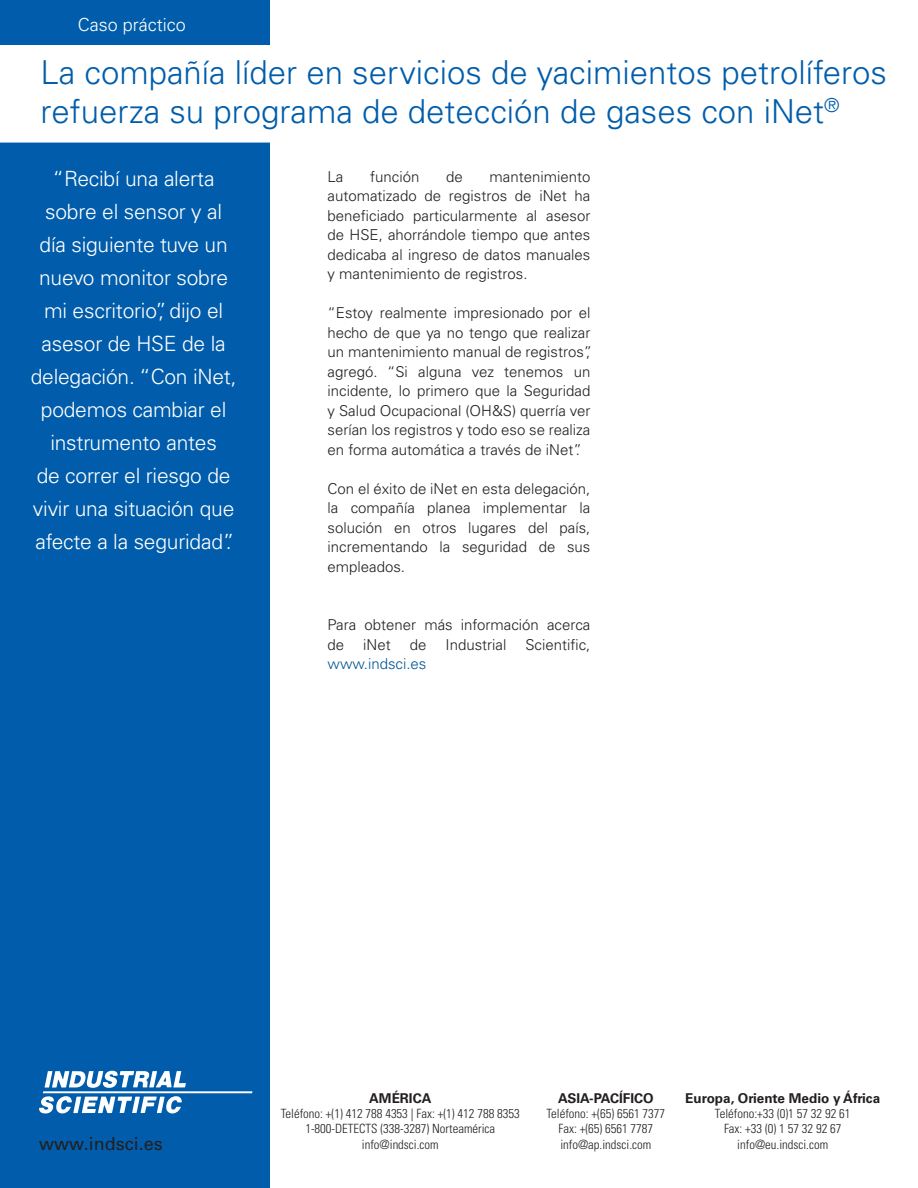
<style>
.page{position:relative;width:918px;height:1188px;background:#fff}
.page>*{position:absolute;margin:0;border:0;box-sizing:border-box;transform-origin:0 0}
.t1{font:300 33px/39px "Univers LT Std";color:#015dab}
.t2{font:300 21px/33px "Univers LT Std";letter-spacing:-.01em;color:#fff;text-align:center}
.Web_site_back_page{font:18px "Univers LT Std";color:#231f20}
.t3{font:300 18px "Univers LT Std";color:#fff}
.sub_heads{font:300 15px/19.5px "Univers LT Std";color:#231f20;text-align:justify}
.sub_heads-2{font:300 15px "Univers LT Std";color:#005594}
.Country_AMERICAS__AP{font:700 13.5px "Univers LT Std";color:#231f20}
.t4{font:300 condensed 12.75px/15.3px "Univers LT Std";color:#231f20;text-align:center}
</style>
<div class="page">
<div style="left:0;top:143px;width:270px;height:1045px;background:#015dab"></div>
<div style="left:0;top:0;width:270px;height:44px;background:#015dab"></div>
<svg style="left:39px;top:1071px;width:213px;height:43px"></svg>
<p class="t3" style="left:78px;top:14px;width:110px">Caso práctico</p>
<p class="t1" style="left:40px;top:53px;width:848px">La compañía líder en servicios de yacimientos petrolíferos refuerza su programa de detección de gases con iNet<sup>®</sup></p>
<p class="t2" style="left:31px;top:162px;width:207px">“Recibí una alerta sobre el sensor y al día siguiente tuve un nuevo monitor sobre mi escritorio”, dijo el asesor de HSE de la delegación. “Con iNet, podemos cambiar el instrumento antes<br>de correr el riesgo de vivir una situación que afecte a la seguridad”.</p>
<p class="sub_heads" style="left:328px;top:167px;width:17px">La</p>
<p class="sub_heads" style="left:370px;top:167px;width:51px">función</p>
<p class="sub_heads" style="left:446px;top:167px;width:18px">de</p>
<p class="sub_heads" style="left:328px;top:167px;width:264px;text-indent:162px">mantenimiento automatizado de registros de iNet ha beneficiado particularmente al asesor de HSE, ahorrándole tiempo que antes dedicaba al ingreso de datos manuales y mantenimiento de registros.</p>
<p class="sub_heads" style="left:328px;top:303px;width:266px;text-align:left">“Estoy realmente impresionado por el hecho de que ya no tengo que realizar un mantenimiento manual de registros”, agregó. “Si alguna vez tenemos un incidente, lo primero que la Seguridad y Salud Ocupacional (OH&amp;S) querría ver serían los registros y todo eso se realiza en forma automática a través de iNet”.</p>
<p class="sub_heads" style="left:328px;top:479px;width:264px">Con el éxito de iNet en esta delegación, la compañía planea implementar la solución en otros lugares del país, incrementando la seguridad de sus empleados.</p>
<p class="sub_heads" style="left:328px;top:615px;width:264px">Para obtener más información acerca de</p>
<p class="sub_heads" style="left:363px;top:635px;width:29px">iNet</p>
<p class="sub_heads" style="left:410px;top:635px;width:18px">de</p>
<p class="sub_heads" style="left:446px;top:635px;width:62px">Industrial</p>
<p class="sub_heads" style="left:525px;top:635px;width:67px">Scientific,</p>
<p class="sub_heads-2" style="left:328px;top:655px;width:100px">www.indsci.es</p>
<p class="Country_AMERICAS__AP" style="left:369px;top:1090px;width:64px">AMÉRICA</p>
<p class="t4" style="left:281px;top:1106px;width:240px">Teléfono: +(1) 412 788 4353 | Fax: +(1) 412 788 8353<br>1-800-DETECTS (338-3287) Norteamérica</p>
<p class="t4" style="left:362px;top:1136px;width:78px">info@indsci.com</p>
<p class="Country_AMERICAS__AP" style="left:558px;top:1090px;width:97px">ASIA-PACÍFICO</p>
<p class="t4" style="left:547px;top:1106px;width:120px">Teléfono: +(65) 6561 7377</p>
<p class="t4" style="left:558px;top:1121px;width:96px">Fax: +(65) 6561 7787</p>
<p class="t4" style="left:560px;top:1136px;width:92px">info@ap.indsci.com</p>
<p class="Country_AMERICAS__AP" style="left:685px;top:1090px;width:196px">Europa, Oriente Medio y África</p>
<p class="t4" style="left:715px;top:1106px;width:137px">Teléfono:+33 (0)1 57 32 92 61</p>
<p class="t4" style="left:724px;top:1121px;width:119px">Fax: +33 (0) 1 57 32 92 67</p>
<p class="Web_site_back_page" style="left:39px;top:1133px;width:125px">www.indsci.es</p>
<p class="t4" style="left:737px;top:1136px;width:92px">info@eu.indsci.com</p>
</div>
